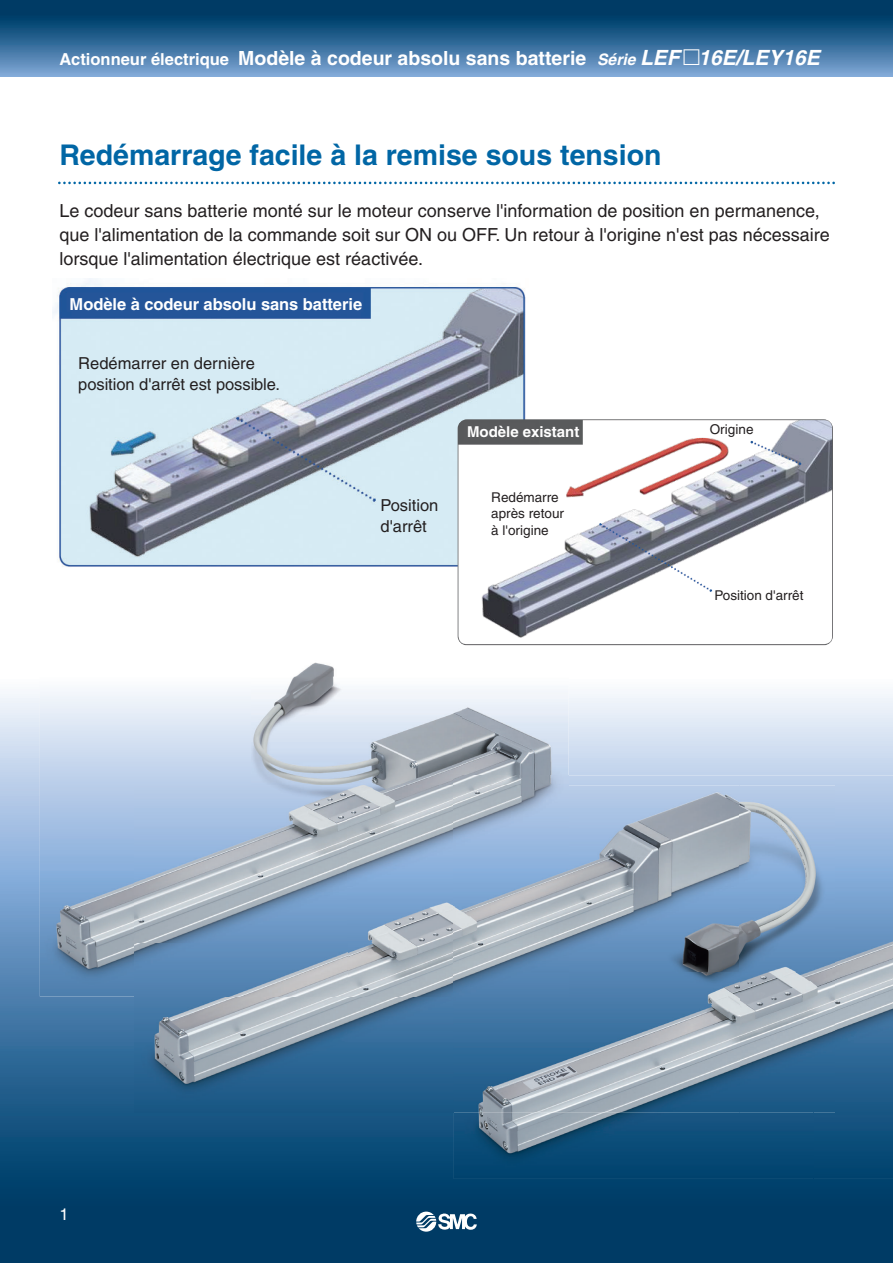
<style>
.page{position:relative;width:893px;height:1263px;background:#fff}
.page>*{position:absolute;margin:0;border:0;box-sizing:border-box;transform-origin:0 0}
.t1{font:700 28.5px "Helvetica";color:#0166a5}
.t2{font:700 19.5px "Helvetica";color:#fff}
.t3{font:18px/24px "Helvetica";color:#231f20}
.t4{font:16.5px/21px "Helvetica";color:#231f20}
.t5{font:700 16.5px "Helvetica";letter-spacing:-.005em;color:#fff}
.t6{font:16.5px "Helvetica";color:#fff}
.t7{font:700 15px "Helvetica";color:#fff}
.t8{font:13.5px/16.5px "Helvetica";color:#231f20}
.s1{font-size:16.5px}
.s2{font-style:italic;font-size:15.75px}
.s3{font-style:italic;font-size:21px}
.s4{font-family:"European Pi Three";font-weight:400;font-size:21px}
</style>
<div class="page">
<svg style="left:0;top:694px;width:892px;height:569px;background:#37698f"></svg>
<div style="left:0;top:0;width:892px;height:77px;background:linear-gradient(to bottom,#002852,#78a4d3)"></div>
<img style="left:53px;top:279px;width:473px;height:288px">
<img style="left:457px;top:419px;width:376px;height:226px;border-radius:9px">
<img style="left:134px;top:787px;width:320px;height:325px">
<img style="left:294px;top:662px;width:40px;height:15px">
<img style="left:40px;top:691px;width:211px;height:146px">
<img style="left:251px;top:677px;width:212px;height:110px">
<img style="left:463px;top:690px;width:105px;height:86px">
<img style="left:40px;top:836px;width:106px;height:161px">
<img style="left:568px;top:776px;width:324px;height:50px">
<img style="left:813px;top:826px;width:79px;height:353px">
<img style="left:454px;top:1112px;width:359px;height:67px">
<img style="left:568px;top:786px;width:171px;height:186px">
<img style="left:739px;top:786px;width:96px;height:326px">
<img style="left:454px;top:972px;width:286px;height:140px">
<img style="left:454px;top:776px;width:114px;height:221px">
<svg style="left:58px;top:182px;width:776px;height:2px"></svg>
<svg style="left:416px;top:1212px;width:61px;height:20px"></svg>
<p class="t2" style="left:59px;top:51px;width:762px"><span class="s1">Actionneur électrique</span> Modèle à codeur absolu sans batterie <span class="s2">Série</span> <span class="s3">LEF</span> <span class="s4">-</span><span class="s3">16E/LEY16E</span></p>
<h1 class="t1" style="left:59px;top:145px;width:603px">Redémarrage facile à la remise sous tension</h1>
<p class="t3" style="left:59px;top:201px;width:772px">Le codeur sans batterie monté sur le moteur conserve l'information de position en permanence, que l'alimentation de la commande soit sur ON ou OFF. Un retour à l'origine n'est pas nécessaire lorsque l'alimentation électrique est réactivée.</p>
<p class="t5" style="left:70px;top:298px;width:294px">Modèle à codeur absolu sans batterie</p>
<p class="t4" style="left:78px;top:355px;width:203px">Redémarrer en dernière position d'arrêt est possible.</p>
<p class="t7" style="left:467px;top:426px;width:114px">Modèle existant</p>
<p class="t4" style="left:380px;top:496px;width:59px">Position d'arrêt</p>
<p class="t8" style="left:491px;top:490px;width:74px">Redémarre après retour à l'origine</p>
<p class="t8" style="left:709px;top:422px;width:45px">Origine</p>
<p class="t8" style="left:714px;top:588px;width:90px">Position d'arrêt</p>
<p class="t6" style="left:59px;top:1209px;width:11px">1</p>
</div>
